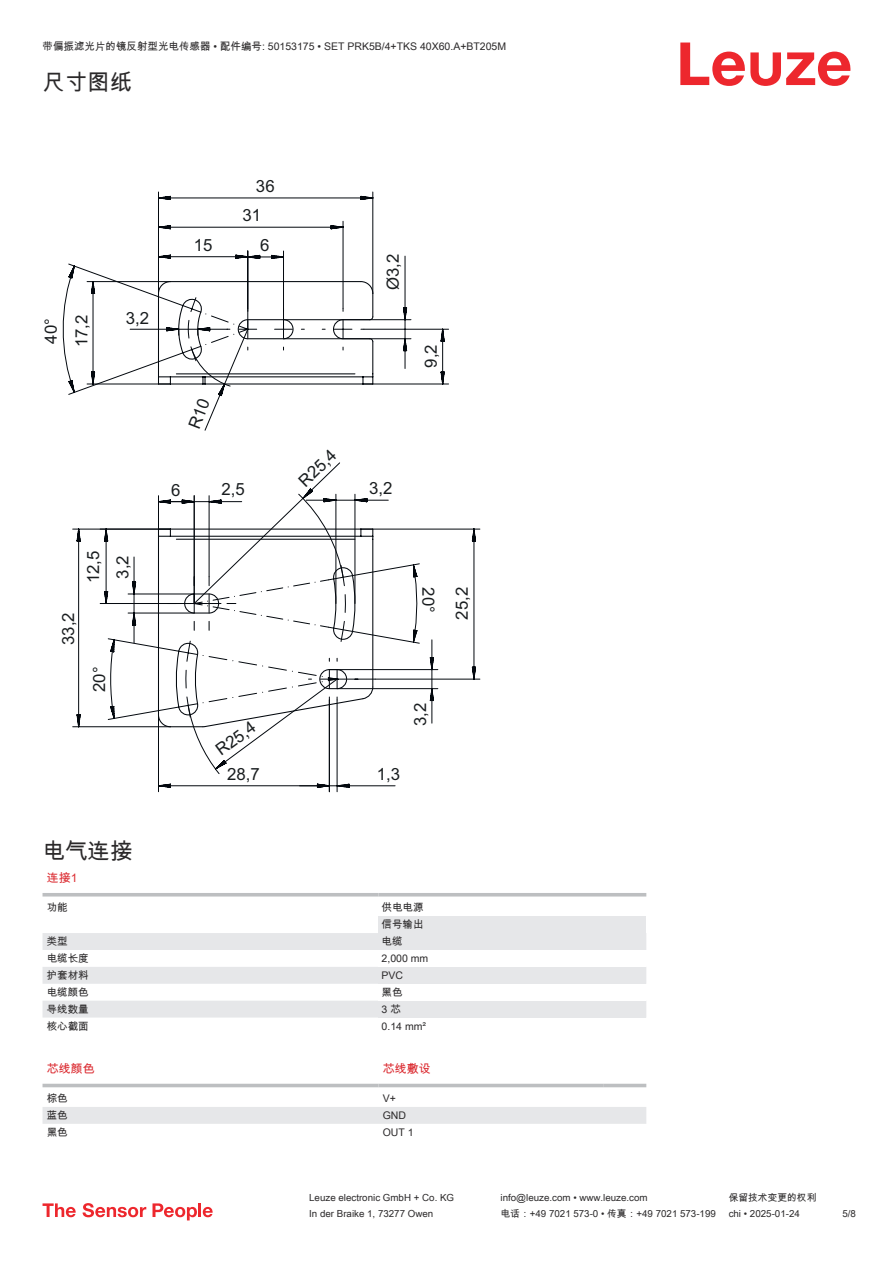
<style>
.page{position:relative;width:893px;height:1263px;background:#fff}
.page>*{position:absolute;margin:0;border:0;box-sizing:border-box;transform-origin:0 0}
.t1{font:22.5px "Arial Unicode MS";color:#2b292a}
.t2{font:16.8px/30.8px "Arial";color:#191d1f}
.t3{font:12px "Arial Unicode MS";color:#db2a30}
.t4{font:10.5px/17px "Arial Unicode MS";color:#2b292a}
.t5{font:9.75px "Arial Unicode MS";color:#2b292a}
</style>
<div class="page">
<svg style="left:680px;top:43px;width:170px;height:43px"></svg>
<svg style="left:43px;top:896px;width:603px;height:122px"></svg>
<svg style="left:43px;top:933px;width:335px;height:84px;fill:#e6e7e9"></svg>
<hr style="left:43px;top:893px;width:335px;height:3px;background:#bdbfc1">
<hr style="left:378px;top:893px;width:268px;height:3px;background:#bdbfc1">
<div style="left:378px;top:899px;width:268px;height:17px;background:#fff"></div>
<div style="left:378px;top:916px;width:268px;height:17px;background:#e6e7e9"></div>
<div style="left:378px;top:933px;width:268px;height:17px;background:#e6e7e9"></div>
<div style="left:378px;top:950px;width:268px;height:17px;background:#fff"></div>
<div style="left:378px;top:967px;width:268px;height:17px;background:#e6e7e9"></div>
<div style="left:378px;top:984px;width:268px;height:17px;background:#fff"></div>
<div style="left:378px;top:1001px;width:268px;height:16px;background:#e6e7e9"></div>
<div style="left:378px;top:1017px;width:268px;height:17px;background:#fff"></div>
<svg style="left:43px;top:1083px;width:603px;height:5px"></svg>
<div style="left:43px;top:1107px;width:603px;height:17px;background:#e6e7e9"></div>
<hr style="left:43px;top:1084px;width:335px;height:3px;background:#bdbfc1">
<hr style="left:378px;top:1084px;width:226px;height:3px;background:#bdbfc1">
<hr style="left:604px;top:1084px;width:42px;height:3px;background:#bdbfc1">
<svg style="left:43px;top:1203px;width:33px;height:14px"></svg>
<svg style="left:83px;top:1203px;width:63px;height:14px"></svg>
<svg style="left:153px;top:1203px;width:44px;height:17px"></svg>
<hr style="left:198px;top:1203px;width:3px;height:14px;background:#ed272d">
<svg style="left:203px;top:1207px;width:10px;height:10px"></svg>
<svg style="left:158px;top:191px;width:291px;height:194px"></svg>
<svg style="left:72px;top:250px;width:324px;height:478px"></svg>
<svg style="left:68px;top:263px;width:366px;height:438px"></svg>
<svg style="left:128px;top:297px;width:290px;height:198px"></svg>
<svg style="left:100px;top:495px;width:380px;height:297px"></svg>
<svg style="left:317px;top:784px;width:33px;height:4px"></svg>
<svg style="left:110px;top:493px;width:234px;height:281px"></svg>
<svg style="left:62px;top:265px;width:169px;height:164px"></svg>
<p class="t4" style="left:43px;top:38px;width:465px">带偏振滤光片的镜反射型光电传感器 • 配件编号: 50153175 • SET PRK5B/4+TKS 40X60.A+BT205M</p>
<h1 class="t1" style="left:43px;top:66px;width:91px">尺寸图纸</h1>
<h2 class="t2" style="left:256px;top:171px;width:20px">36</h2>
<h2 class="t2" style="left:242px;top:200px;width:20px">31</h2>
<h2 class="t2" style="left:37px;top:347px;width:34px;rotate:-90deg">40°<br>17,2</h2>
<h2 class="t2" style="left:126px;top:303px;width:25px">3,2</h2>
<h2 class="t2" style="left:194px;top:231px;width:20px">15</h2>
<h2 class="t2" style="left:260px;top:231px;width:11px">6</h2>
<h2 class="t2" style="left:378px;top:290px;width:38px;rotate:-90deg">Ø3,2</h2>
<h2 class="t2" style="left:416px;top:368px;width:25px;rotate:-90deg">9,2</h2>
<h2 class="t2" style="left:80px;top:583px;width:34px;line-height:29.2px;rotate:-90deg">12,5<br>3,2</h2>
<h2 class="t2" style="left:54px;top:645px;width:34px;rotate:-90deg">33,2</h2>
<h2 class="t2" style="left:85px;top:692px;width:27px;rotate:-90deg">20°</h2>
<h2 class="t2" style="left:171px;top:476px;width:11px">6</h2>
<h2 class="t2" style="left:221px;top:475px;width:25px">2,5</h2>
<h2 class="t2" style="left:291px;top:473px;width:46px;rotate:-44deg">R25,4</h2>
<h2 class="t2" style="left:369px;top:474px;width:25px">3,2</h2>
<h2 class="t2" style="left:443px;top:587px;width:27px;rotate:90deg">20°</h2>
<h2 class="t2" style="left:447px;top:619px;width:34px;rotate:-90deg">25,2</h2>
<h2 class="t2" style="left:209px;top:740px;width:46px;rotate:-36deg">R25,4</h2>
<h2 class="t2" style="left:227px;top:760px;width:34px">28,7</h2>
<h2 class="t2" style="left:377px;top:759px;width:25px">1,3</h2>
<h2 class="t2" style="left:406px;top:726px;width:25px;rotate:-90deg">3,2</h2>
<h1 class="t1" style="left:43px;top:835px;width:91px">电气连接</h1>
<p class="t3" style="left:47px;top:869px;width:32px">连接1</p>
<p class="t4" style="left:47px;top:899px;width:22px">功能</p>
<p class="t4" style="left:382px;top:899px;width:43px">供电电源信号输出</p>
<p class="t4" style="left:47px;top:933px;width:22px">类型</p>
<p class="t4" style="left:382px;top:933px;width:22px">电缆</p>
<p class="t4" style="left:47px;top:950px;width:43px">电缆长度</p>
<p class="t4" style="left:382px;top:950px;width:48px">2,000 mm</p>
<p class="t4" style="left:47px;top:967px;width:43px">护套材料</p>
<p class="t4" style="left:382px;top:967px;width:23px">PVC</p>
<p class="t4" style="left:47px;top:983px;width:43px">电缆颜色</p>
<p class="t4" style="left:382px;top:983px;width:22px">黑色</p>
<p class="t4" style="left:47px;top:1000px;width:43px">导线数量</p>
<p class="t4" style="left:382px;top:1000px;width:21px">3 芯</p>
<p class="t4" style="left:47px;top:1017px;width:43px">核心截面</p>
<p class="t4" style="left:382px;top:1017px;width:46px">0.14 mm²</p>
<p class="t3" style="left:47px;top:1060px;width:49px">芯线颜色</p>
<p class="t3" style="left:383px;top:1060px;width:49px">芯线敷设</p>
<p class="t4" style="left:47px;top:1090px;width:22px">棕色</p>
<p class="t4" style="left:383px;top:1090px;width:15px">V+</p>
<p class="t4" style="left:47px;top:1107px;width:22px">蓝色</p>
<p class="t4" style="left:383px;top:1107px;width:25px">GND</p>
<p class="t4" style="left:47px;top:1123px;width:22px">黑色</p>
<p class="t4" style="left:383px;top:1123px;width:32px">OUT 1</p>
<p class="t5" style="left:309px;top:1191px;width:146px">Leuze electronic GmbH + Co. KG</p>
<p class="t5" style="left:501px;top:1191px;width:149px">info@leuze.com • www.leuze.com</p>
<p class="t5" style="left:729px;top:1191px;width:89px">保留技术变更的权利</p>
<p class="t5" style="left:309px;top:1206px;width:126px">In der Braike 1, 73277 Owen</p>
<p class="t5" style="left:501px;top:1206px;width:217px">电话：+49 7021 573-0 • 传真：+49 7021 573-199</p>
<p class="t5" style="left:729px;top:1206px;width:73px">chi • 2025-01-24</p>
<p class="t5" style="left:842px;top:1206px;width:15px">5/8</p>
</div>
